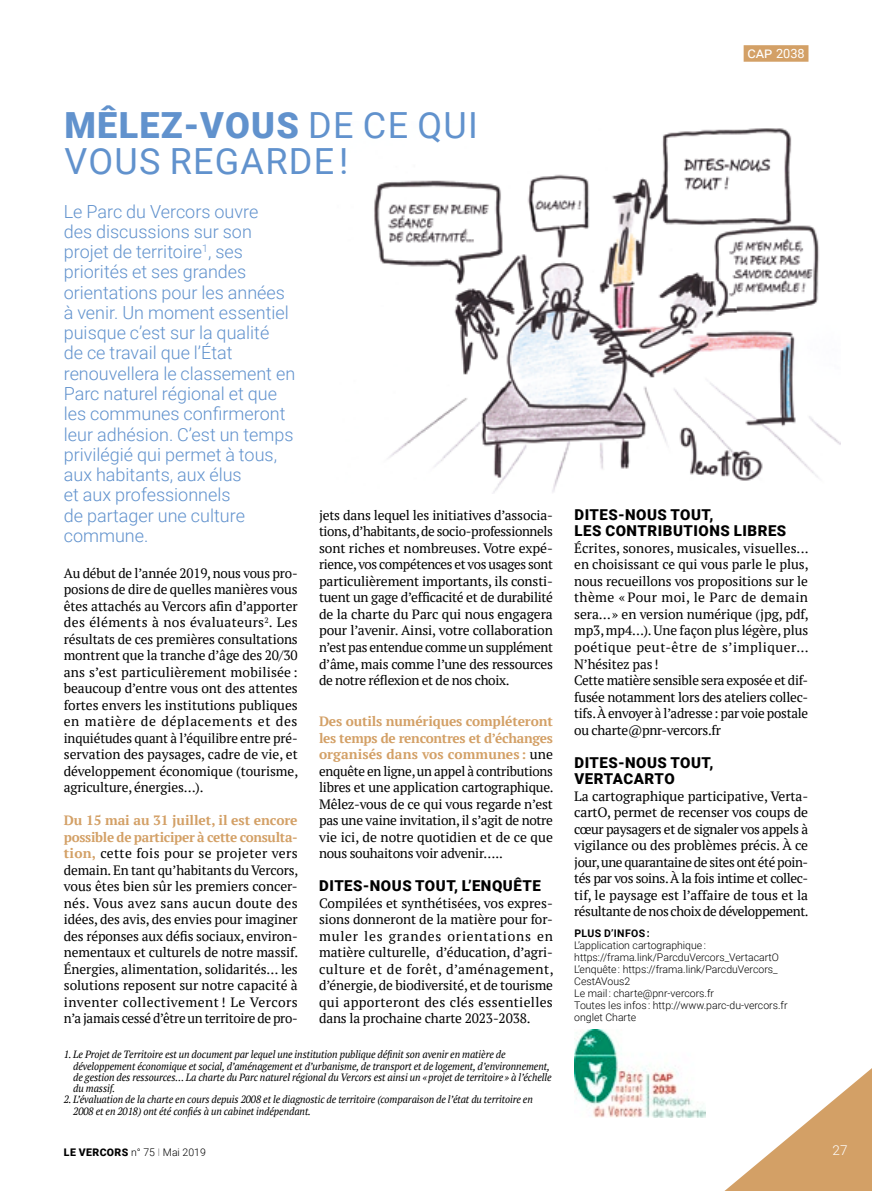
<style>
.page{position:relative;width:872px;height:1191px;background:#fff}
.page>*{position:absolute;margin:0;border:0;box-sizing:border-box;transform-origin:0 0}
.t1{font:36px/36px "Roboto";letter-spacing:.035em;color:#6192cd}
.t2{font:300 18px/20.2px "Roboto";color:#6192cd}
.t3{font:900 15px/16.5px "Roboto";letter-spacing:.035em;color:#000}
.t4{font:13.5px/16.5px "PT Serif";letter-spacing:-.01em;color:#000;text-align:justify}
.t5{font:300 13.5px "Roboto";color:#fff}
.t6{font:12.75px "Roboto";color:#fff}
.t7{font:italic 10.5px/11.2px "PT Serif";letter-spacing:-.01em;color:#000;scale:.95 1}
.t8{font:300 10.5px/12px "Roboto";color:#000}
.t9{font:700 10.5px "Roboto";letter-spacing:.035em;color:#000}
.s1{font-weight:900}
.s2{font-weight:700;color:#d3a066}
.s3{font-weight:100}
.s4{font-size:15px}
</style>
<div class="page">
<img style="left:374px;top:128px;width:466px;height:366px">
<div style="left:743px;top:45px;width:65px;height:17px;background:#d3a066"></div>
<svg style="left:697px;top:1068px;width:175px;height:123px"></svg>
<img style="left:574px;top:1029px;width:131px;height:88px">
<h1 class="t1" style="left:64px;top:107px;width:415px"><span class="s1">MÊLEZ-VOUS</span> DE CE QUI<br>VOUS REGARDE !</h1>
<p class="t2" style="left:64px;top:201px;width:233px">Le Parc du Vercors ouvre<br>des discussions sur son projet de territoire<sup>1</sup>, ses priorités et ses grandes orientations pour les années à venir. Un moment essentiel puisque c’est sur la qualité<br>de ce travail que l’État renouvellera le classement en<br>Parc naturel régional et que les communes confirmeront leur adhésion. C’est un temps privilégié qui permet à tous, aux habitants, aux élus<br>et aux professionnels<br>de partager une culture commune.</p>
<p class="t4" style="left:64px;top:564px;width:236px">Au début de l’année 2019, nous vous pro&shy;posions de dire de quelles manières vous êtes attachés au Vercors afin d’apporter des éléments à nos évaluateurs<sup>2</sup>. Les résultats de ces premières consultations montrent que la tranche d’âge des 20/30 ans s’est particulièrement mobilisée : beaucoup d’entre vous ont des attentes fortes envers les institutions publiques en matière de déplacements et des inquiétudes quant à l’équilibre entre pré&shy;servation des paysages, cadre de vie, et développement économique (tourisme, agriculture, énergies…).</p>
<p class="t4" style="left:64px;top:812px;width:236px"><span class="s2">Du 15 mai au 31 juillet, il est encore possible de participer à cette consulta&shy;tion,</span> cette fois pour se projeter vers demain. En tant qu’habitants du Vercors, vous êtes bien sûr les premiers concer&shy;nés. Vous avez sans aucun doute des idées, des avis, des envies pour imaginer des réponses aux défis sociaux, environ&shy;nementaux et culturels de notre massif.<br>Énergies, alimentation, solidarités… les solutions reposent sur notre capacité à inventer collectivement! Le Vercors n’a jamais cessé d’être un territoire de pro-</p>
<p class="t4" style="left:319px;top:506px;width:236px">jets dans lequel les initiatives d’associa&shy;tions, d’habitants, de socio-professionnels sont riches et nombreuses. Votre expé&shy;rience, vos compétences et vos usages sont particulièrement importants, ils consti&shy;tuent un gage d’efficacité et de durabilité de la charte du Parc qui nous engagera pour l’avenir. Ainsi, votre collaboration n’est pas entendue comme un supplément d’âme, mais comme l’une des ressources de notre réflexion et de nos choix.</p>
<p class="t4" style="left:319px;top:713px;width:236px"><span class="s2">Des outils numériques compléteront les temps de rencontres et d’échanges organisés dans vos communes :</span> une enquête en ligne, un appel à contributions libres et une application cartographique.<br>Mêlez-vous de ce qui vous regarde n’est pas une vaine invitation, il s’agit de notre vie ici, de notre quotidien et de ce que nous souhaitons voir advenir…..</p>
<p class="t3" style="left:319px;top:878px;width:223px">DITES-NOUS TOUT, L’ENQUÊTE</p>
<p class="t4" style="left:319px;top:894px;width:236px">Compilées et synthétisées, vos expres&shy;sions donneront de la matière pour for&shy;muler les grandes orientations en matière culturelle, d’éducation, d’agri&shy;culture et de forêt, d’aménagement, d’énergie, de biodiversité, et de tourisme qui apporteront des clés essentielles dans la prochaine charte 2023-2038.</p>
<p class="t7" style="left:73px;top:1048px;width:505px;text-indent:-9px">1. Le Projet de Territoire est un document par lequel une institution publique définit son avenir en matière de développement économique et social, d’aménagement et d’urbanisme, de transport et de logement, d’environnement, de gestion des ressources… La charte du Parc naturel régional du Vercors est ainsi un «projet de territoire» à l’échelle du massif.</p>
<p class="t7" style="left:73px;top:1093px;width:485px;text-indent:-9px">2. L’évaluation de la charte en cours depuis 2008 et le diagnostic de territoire (comparaison de l’état du territoire en<br>2008 et en 2018) ont été confiés à un cabinet indépendant.</p>
<p class="t8" style="left:64px;top:1146px;width:143px"><span class="s1">LE VERCORS</span> n° 75 <span class="s3">I</span> Mai 2019</p>
<p class="t6" style="left:747px;top:46px;width:59px"><span class="s4">cap</span> 2038</p>
<p class="t3" style="left:574px;top:506px;width:213px">DITES-NOUS TOUT,<br>LES CONTRIBUTIONS LIBRES</p>
<p class="t4" style="left:574px;top:539px;width:236px;text-align:left">Écrites, sonores, musicales, visuelles... en choisissant ce qui vous parle le plus, nous recueillons vos propositions sur le thème « Pour moi, le Parc de demain sera…» en version numérique (jpg, pdf, mp3, mp4…). Une façon plus légère, plus poétique peut-être de s’impliquer… N’hésitez pas!<br>Cette matière sensible sera exposée et dif&shy;fusée notamment lors des ateliers collec&shy;tifs. À envoyer à l’adresse: par voie postale ou charte@pnr-vercors.fr</p>
<p class="t3" style="left:574px;top:754px;width:140px">DITES-NOUS TOUT,<br>VERTACARTO</p>
<p class="t4" style="left:574px;top:787px;width:236px">La cartographique participative, Verta&shy;cartO, permet de recenser vos coups de cœur paysagers et de signaler vos appels à vigilance ou des problèmes précis. À ce jour, une quarantaine de sites ont été poin&shy;tés par vos soins. À la fois intime et collec&shy;tif, le paysage est l’affaire de tous et la résultante de nos choix de développement.</p>
<p class="t9" style="left:574px;top:927px;width:77px">PLUS D’INFOS :</p>
<p class="t8" style="left:574px;top:939px;width:215px">L’application cartographique : https://frama.link/ParcduVercors_VertacartO L’enquête : https://frama.link/ParcduVercors_ CestAVous2<br>Le mail : charte@pnr-vercors.fr<br>Toutes les infos : http://www.parc-du-vercors.fr onglet Charte</p>
<p class="t5" style="left:832px;top:1142px;width:16px">27</p>
</div>
